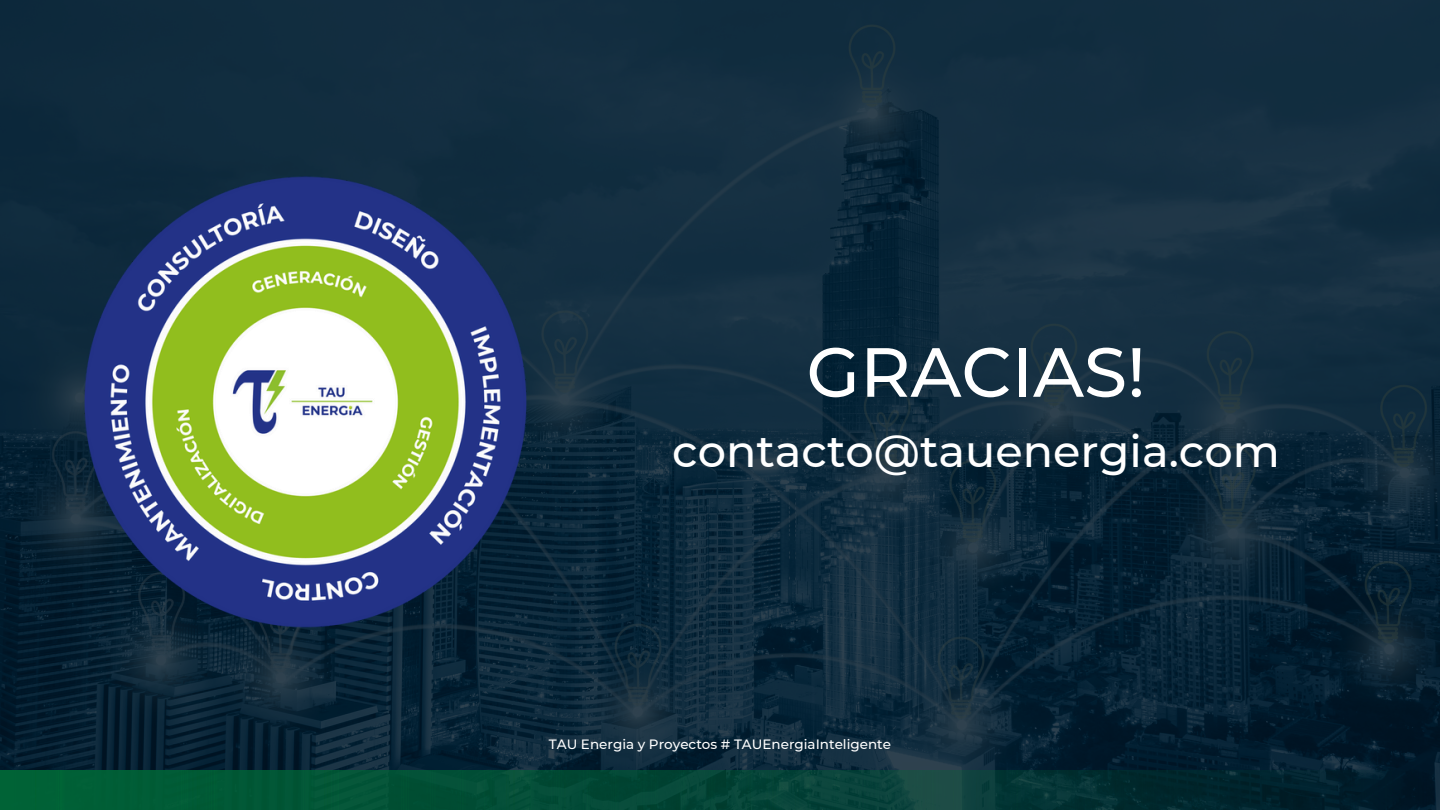
<style>
.page{position:relative;width:1440px;height:810px;background:#fff}
.page>*{position:absolute;margin:0;border:0;box-sizing:border-box;transform-origin:0 0}
.t1{font:500 69.45px "Montserrat";color:#fff}
.t2{font:500 44.7px "Montserrat";color:#fff}
.t3{font:500 13.5px "Montserrat";color:#fff}
</style>
<div class="page">
<img style="left:0;top:0;width:1440px;height:771px">
<img style="left:65px;top:119px;width:524px;height:572px">
<img style="left:0;top:771px;width:1440px;height:39px">
<p class="t1" style="left:806px;top:330px;width:341px">GRACIAS!</p>
<p class="t2" style="left:672px;top:423px;width:609px">contacto@tauenergia.com</p>
<h1 class="t3" style="left:549px;top:736px;width:344px">TAU Energia y Proyectos # TAUEnergiaInteligente</h1>
</div>
